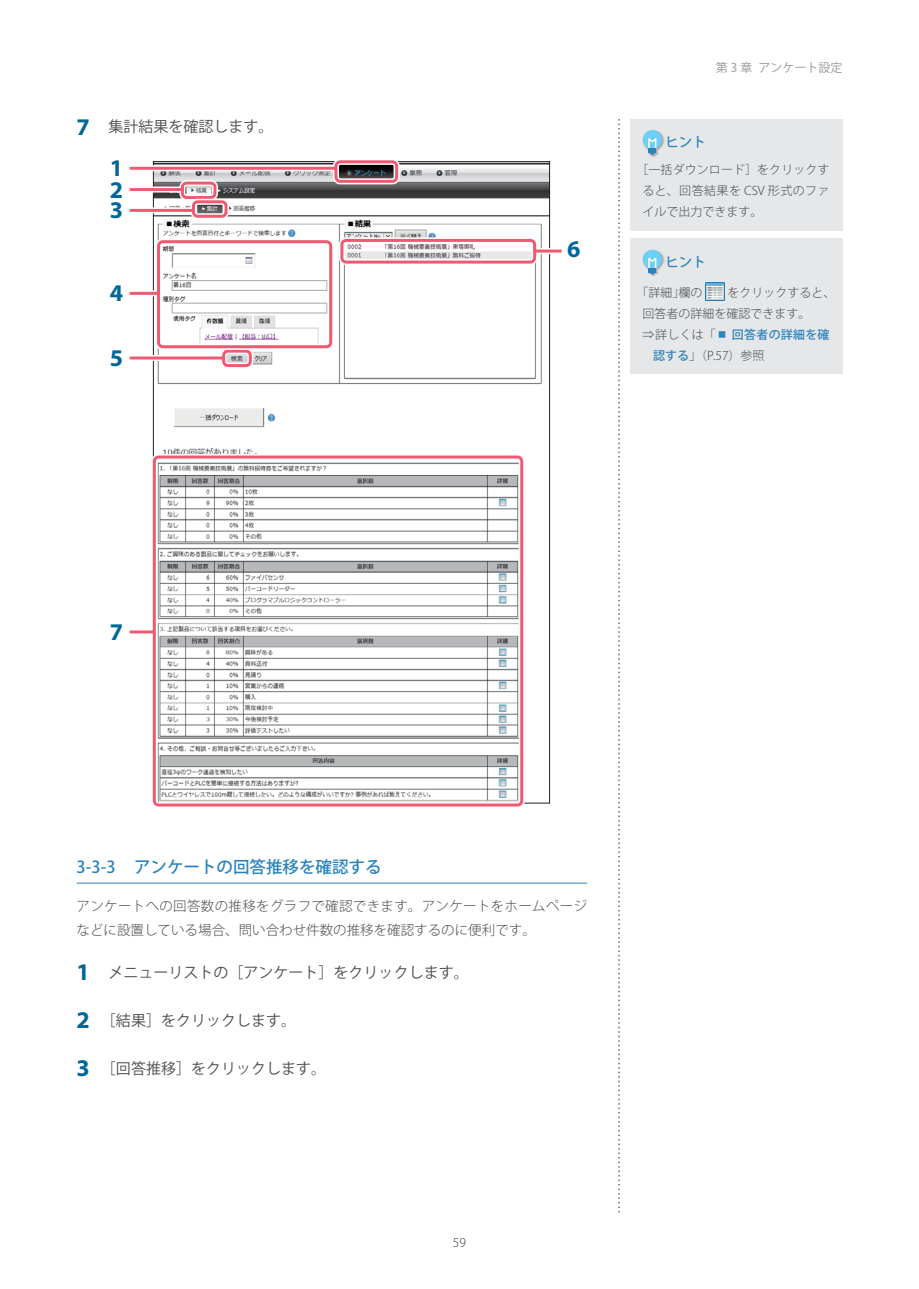
<style>
.page{position:relative;width:919px;height:1289px;background:#fff}
.page>*{position:absolute;margin:0;border:0;box-sizing:border-box;transform-origin:0 0}
.t1{font:700 24px/42.2px "Myriad Pro";color:#01669a}
.t2{font:500 16.5px "Koz Go Pr 6 N";color:#2a83be}
.t3{font:15px "Koz Go Pr 6 N";color:#4b4c4d}
.t4{font:300 13.5px/24px "Koz Go Pr 6 N";letter-spacing:.025em;color:#4b4c4d}
.t5{font:500 13.5px "Koz Go Pr 6 N";color:#2a83be}
.t6{font:300 12px/21px "Koz Go Pr 6 N";color:#4b4c4d;text-align:justify}
.t7{font:500 12px "Koz Go Pr 6 N";letter-spacing:.02em;color:#2a83be}
.t8{font:12px "Koz Go Pr 6 N";color:#939598}
.s1{font-family:"Myriad Pro";font-weight:700;font-size:24px;color:#01669a}
.s2{font-weight:300;color:#4b4c4d}
.s3{font-weight:500;color:#2a83be}
</style>
<div class="page">
<svg style="left:618px;top:119px;width:1px;height:1093px"></svg>
<hr style="left:77px;top:882px;width:510px;height:1px;background:#2a83be">
<img style="left:155px;top:163px;width:392px;height:638px">
<div style="left:130px;top:629px;width:25px;height:6px;background:#f7b0bc"></div>
<div style="left:151px;top:454px;width:373px;height:354px;border:6px solid #fff;border-radius:4px"></div>
<hr style="left:130px;top:630px;width:25px;height:3px;background:#f05972">
<div style="left:153px;top:455px;width:370px;height:351px;border:3px solid #f05972;border-radius:4px"></div>
<div style="left:130px;top:186px;width:53px;height:6px;background:#fff"></div>
<div style="left:179px;top:180px;width:39px;height:20px;border:6px solid #fff;border-radius:4px"></div>
<hr style="left:130px;top:188px;width:53px;height:3px;background:#f05972">
<div style="left:181px;top:182px;width:35px;height:17px;border:3px solid #f05972;border-radius:4px"></div>
<div style="left:130px;top:290px;width:29px;height:6px;background:#fce4e8"></div>
<div style="left:130px;top:165px;width:206px;height:6px;background:#fbd9de"></div>
<div style="left:333px;top:159px;width:66px;height:25px;border:6px solid #fff;border-radius:4px"></div>
<hr style="left:130px;top:167px;width:206px;height:3px;background:#f05972">
<div style="left:334px;top:160px;width:64px;height:23px;border:3px solid #f05972;border-radius:4px"></div>
<div style="left:130px;top:207px;width:64px;height:6px;background:#fdecef"></div>
<div style="left:190px;top:199px;width:39px;height:20px;border:6px solid #fff;border-radius:4px"></div>
<hr style="left:130px;top:209px;width:64px;height:3px;background:#f05972">
<div style="left:192px;top:200px;width:35px;height:18px;border:3px solid #f05972;border-radius:4px"></div>
<div style="left:130px;top:355px;width:94px;height:6px;background:#f7aab7"></div>
<div style="left:221px;top:348px;width:32px;height:20px;border:6px solid #fff;border-radius:4px"></div>
<hr style="left:130px;top:356px;width:94px;height:3px;background:#f05972">
<div style="left:222px;top:349px;width:30px;height:18px;border:3px solid #f05972;border-radius:4px"></div>
<div style="left:155px;top:239px;width:179px;height:111px;border:6px solid #fff;border-radius:4px"></div>
<div style="left:339px;top:237px;width:198px;height:28px;border:6px solid #fff;border-radius:4px"></div>
<div style="left:534px;top:248px;width:27px;height:6px;background:#f6a2b0"></div>
<div style="left:340px;top:239px;width:196px;height:24px;border:3px solid #f05972;border-radius:4px"></div>
<hr style="left:534px;top:249px;width:27px;height:3px;background:#f05972">
<div style="left:157px;top:240px;width:175px;height:108px;border:3px solid #f05972;border-radius:4px"></div>
<hr style="left:130px;top:292px;width:29px;height:3px;background:#f05972">
<div style="left:629px;top:119px;width:213px;height:111px;background:#e6e7e9"></div>
<img style="left:644px;top:130px;width:20px;height:27px">
<div style="left:642px;top:130px;width:19px;height:19px;background:#6bcff6;border-radius:50%"></div>
<svg style="left:647px;top:138px;width:10px;height:17px"></svg>
<div style="left:648px;top:148px;width:8px;height:5px;background:#2a83be"></div>
<div style="left:629px;top:239px;width:213px;height:135px;background:#e6e7e9"></div>
<img style="left:647px;top:249px;width:17px;height:27px">
<div style="left:642px;top:250px;width:19px;height:19px;background:#6bcff6;border-radius:50%"></div>
<svg style="left:647px;top:257px;width:10px;height:17px"></svg>
<div style="left:648px;top:268px;width:8px;height:5px;background:#2a83be"></div>
<img style="left:705px;top:283px;width:19px;height:18px">
<p class="t3" style="left:77px;top:118px;width:198px"><span class="s1">7</span> 集計結果を確認します。</p>
<h1 class="t1" style="left:110px;top:146px;width:15px">1<br>3</h1>
<h1 class="t1" style="left:110px;top:168px;width:15px">2</h1>
<h1 class="t1" style="left:110px;top:271px;width:15px">4</h1>
<h1 class="t1" style="left:110px;top:336px;width:15px">5</h1>
<h1 class="t1" style="left:567px;top:227px;width:15px">6</h1>
<p class="t8" style="left:715px;top:61px;width:128px">第 3 章 アンケート設定</p>
<p class="t5" style="left:665px;top:134px;width:42px">ヒント</p>
<p class="t6" style="left:642px;top:159px;width:189px;text-indent:-6px">［一括ダウンロード］をクリックすると、回答結果を CSV 形式のファイルで出力できます。</p>
<p class="t5" style="left:665px;top:254px;width:42px">ヒント</p>
<p class="t6" style="left:636px;top:282px;width:68px">「詳細」欄の</p>
<p class="t6" style="left:727px;top:282px;width:109px">をクリックすると、</p>
<p class="t6" style="left:642px;top:303px;width:169px">回答者の詳細を確認できます。</p>
<p class="t7" style="left:642px;top:327px;width:189px"><span class="s2">⇒詳しくは「</span>▪ 回答者の詳細を確</p>
<p class="t6" style="left:653px;top:345px;width:113px"><span class="s3">認する</span>」（P.57）参照</p>
<h1 class="t1" style="left:110px;top:610px;width:15px">7</h1>
<h2 class="t2" style="left:77px;top:857px;width:306px">3-3-3 アンケートの回答推移を確認する</h2>
<p class="t4" style="left:77px;top:894px;width:512px">アンケートへの回答数の推移をグラフで確認できます。アンケートをホームページなどに設置している場合、問い合わせ件数の推移を確認するのに便利です。</p>
<p class="t3" style="left:77px;top:963px;width:393px"><span class="s1">1</span> メニューリストの［アンケート］をクリックします。</p>
<p class="t3" style="left:77px;top:1011px;width:221px"><span class="s1">2</span> ［結果］をクリックします。</p>
<p class="t3" style="left:77px;top:1059px;width:251px"><span class="s1">3</span> ［回答推移］をクリックします。</p>
<p class="t6" style="left:453px;top:1232px;width:15px">59</p>
</div>
